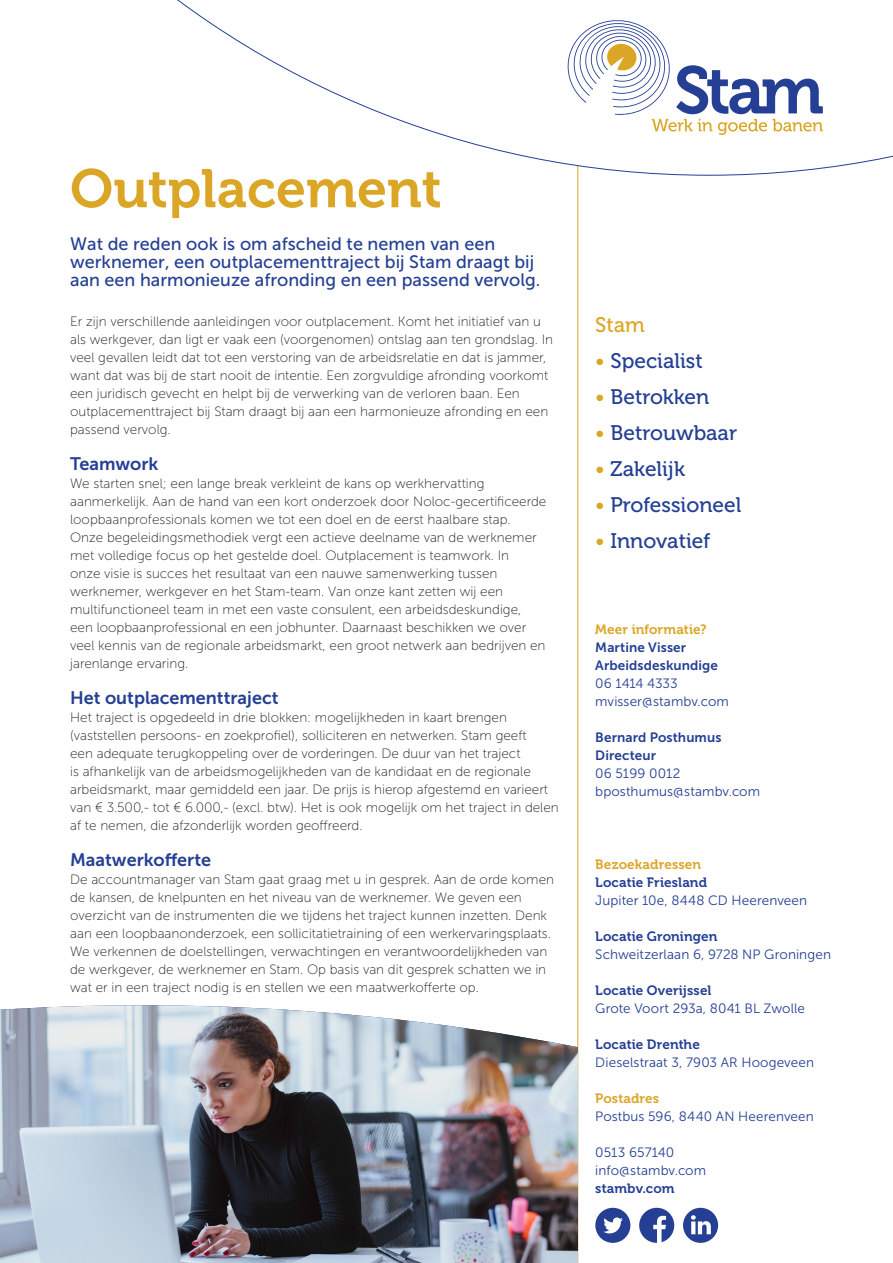
<style>
.page{position:relative;width:893px;height:1263px;background:#fff}
.page>*{position:absolute;margin:0;border:0;box-sizing:border-box;transform-origin:0 0}
.t1{font:54px "Museo 700";color:#dba626}
.t2{font:21px "Museo 500";color:#243f94}
.t3{font:21px "Museo 500";color:#dba626}
.t4{font:18px/18px "Museo Sans 500";color:#243f94}
.t5{font:18px "Museo Sans 700";color:#243f94}
.t6{font:13.5px/18px "Museo Sans 100";color:#231f20}
.t7{font:13.5px "Museo Sans 300";letter-spacing:.01em;color:#243f94}
.t8{font:13.5px "Museo 700";letter-spacing:.01em;color:#243f94}
.t9{font:13.5px "Museo Sans 700";letter-spacing:.01em;color:#243f94}
.t10{font:13.5px "Museo 700";letter-spacing:.01em;color:#dba626}
.t11{font:13.5px "Museo Sans 300";letter-spacing:-.015em;color:#243f94}
.s1{color:#dba626}
</style>
<div class="page">
<hr style="left:577px;top:0;width:1px;height:1263px;background:#dba626">
<svg style="left:177px;top:0;width:716px;height:175px"></svg>
<svg style="left:566px;top:18px;width:257px;height:117px"></svg>
<svg style="left:683px;top:1208px;width:35px;height:35px"></svg>
<svg style="left:595px;top:1208px;width:35px;height:35px"></svg>
<svg style="left:639px;top:1208px;width:35px;height:35px"></svg>
<img style="left:0;top:1005px;width:578px;height:258px">
<p class="t1" style="left:70px;top:159px;width:373px">Outplacement</p>
<p class="t4" style="left:70px;top:234px;width:472px">Wat de reden ook is om afscheid te nemen van een werknemer, een outplacementtraject bij Stam draagt bij aan een harmonieuze afronding en een passend vervolg.</p>
<p class="t6" style="left:70px;top:312px;width:484px">Er zijn verschillende aanleidingen voor outplacement. Komt het initiatief van u als werkgever, dan ligt er vaak een (voorgenomen) ontslag aan ten grondslag. In veel gevallen leidt dat tot een verstoring van de arbeidsrelatie en dat is jammer, want dat was bij de start nooit de intentie. Een zorgvuldige afronding voorkomt een juridisch gevecht en helpt bij de verwerking van de verloren baan. Een outplacementtraject bij Stam draagt bij aan een harmonieuze afronding en een passend vervolg.</p>
<p class="t5" style="left:70px;top:454px;width:90px">Teamwork</p>
<p class="t6" style="left:70px;top:474px;width:478px">We starten snel; een lange break verkleint de kans op werkhervatting aanmerkelijk. Aan de hand van een kort onderzoek door Noloc-gecertificeerde loopbaanprofessionals komen we tot een doel en de eerst haalbare stap.<br>Onze begeleidingsmethodiek vergt een actieve deelname van de werknemer met volledige focus op het gestelde doel. Outplacement is teamwork. In<br>onze visie is succes het resultaat van een nauwe samenwerking tussen werknemer, werkgever en het Stam-team. Van onze kant zetten wij een multifunctioneel team in met een vaste consulent, een arbeidsdeskundige, een loopbaanprofessional en een jobhunter. Daarnaast beschikken we over veel kennis van de regionale arbeidsmarkt, een groot netwerk aan bedrijven en jarenlange ervaring.</p>
<p class="t5" style="left:70px;top:688px;width:210px">Het outplacementtraject</p>
<p class="t6" style="left:70px;top:708px;width:490px">Het traject is opgedeeld in drie blokken: mogelijkheden in kaart brengen (vaststellen persoons- en zoekprofiel), solliciteren en netwerken. Stam geeft<br>een adequate terugkoppeling over de vorderingen. De duur van het traject<br>is afhankelijk van de arbeidsmogelijkheden van de kandidaat en de regionale arbeidsmarkt, maar gemiddeld een jaar. De prijs is hierop afgestemd en varieert van € 3.500,- tot € 6.000,- (excl. btw). Het is ook mogelijk om het traject in delen af te nemen, die afzonderlijk worden geoffreerd.</p>
<p class="t5" style="left:70px;top:850px;width:142px">Maatwerkofferte</p>
<p class="t6" style="left:70px;top:870px;width:485px">De accountmanager van Stam gaat graag met u in gesprek. Aan de orde komen de kansen, de knelpunten en het niveau van de werknemer. We geven een overzicht van de instrumenten die we tijdens het traject kunnen inzetten. Denk aan een loopbaanonderzoek, een sollicitatietraining of een werkervaringsplaats.<br>We verkennen de doelstellingen, verwachtingen en verantwoordelijkheden van de werkgever, de werknemer en Stam. Op basis van dit gesprek schatten we in wat er in een traject nodig is en stellen we een maatwerkofferte op.</p>
<p class="t3" style="left:595px;top:313px;width:51px">Stam</p>
<p class="t2" style="left:595px;top:349px;width:109px"><span class="s1">•</span> Specialist</p>
<p class="t2" style="left:595px;top:385px;width:116px"><span class="s1">•</span> Betrokken</p>
<p class="t2" style="left:595px;top:421px;width:143px"><span class="s1">•</span> Betrouwbaar</p>
<p class="t2" style="left:595px;top:457px;width:91px"><span class="s1">•</span> Zakelijk</p>
<p class="t2" style="left:595px;top:493px;width:147px"><span class="s1">•</span> Professioneel</p>
<p class="t2" style="left:595px;top:529px;width:116px"><span class="s1">•</span> Innovatief</p>
<p class="t10" style="left:595px;top:622px;width:113px">Meer informatie?</p>
<p class="t9" style="left:595px;top:640px;width:92px">Martine Visser</p>
<p class="t9" style="left:595px;top:658px;width:124px">Arbeidsdeskundige</p>
<p class="t11" style="left:595px;top:676px;width:84px">06 1414 4333</p>
<p class="t7" style="left:595px;top:694px;width:135px">mvisser@stambv.com</p>
<p class="t9" style="left:595px;top:730px;width:128px">Bernard Posthumus</p>
<p class="t9" style="left:595px;top:748px;width:62px">Directeur</p>
<p class="t7" style="left:595px;top:766px;width:87px">06 5199 0012</p>
<p class="t7" style="left:595px;top:784px;width:166px">bposthumus@stambv.com</p>
<p class="t10" style="left:595px;top:857px;width:107px">Bezoekadressen</p>
<p class="t8" style="left:595px;top:875px;width:113px">Locatie Friesland</p>
<p class="t7" style="left:595px;top:893px;width:213px">Jupiter 10e, 8448 CD Heerenveen</p>
<p class="t8" style="left:595px;top:929px;width:124px">Locatie Groningen</p>
<p class="t7" style="left:595px;top:947px;width:237px">Schweitzerlaan 6, 9728 NP Groningen</p>
<p class="t8" style="left:595px;top:983px;width:118px">Locatie Overijssel</p>
<p class="t7" style="left:595px;top:1001px;width:211px">Grote Voort 293a, 8041 BL Zwolle</p>
<p class="t8" style="left:595px;top:1037px;width:106px">Locatie Drenthe</p>
<p class="t7" style="left:595px;top:1055px;width:220px">Dieselstraat 3, 7903 AR Hoogeveen</p>
<p class="t10" style="left:595px;top:1091px;width:65px">Postadres</p>
<p class="t7" style="left:595px;top:1109px;width:220px">Postbus 596, 8440 AN Heerenveen</p>
<p class="t7" style="left:595px;top:1145px;width:81px">0513 657140</p>
<p class="t7" style="left:595px;top:1163px;width:112px">info@stambv.com</p>
<p class="t8" style="left:595px;top:1181px;width:81px">stambv.com</p>
</div>
